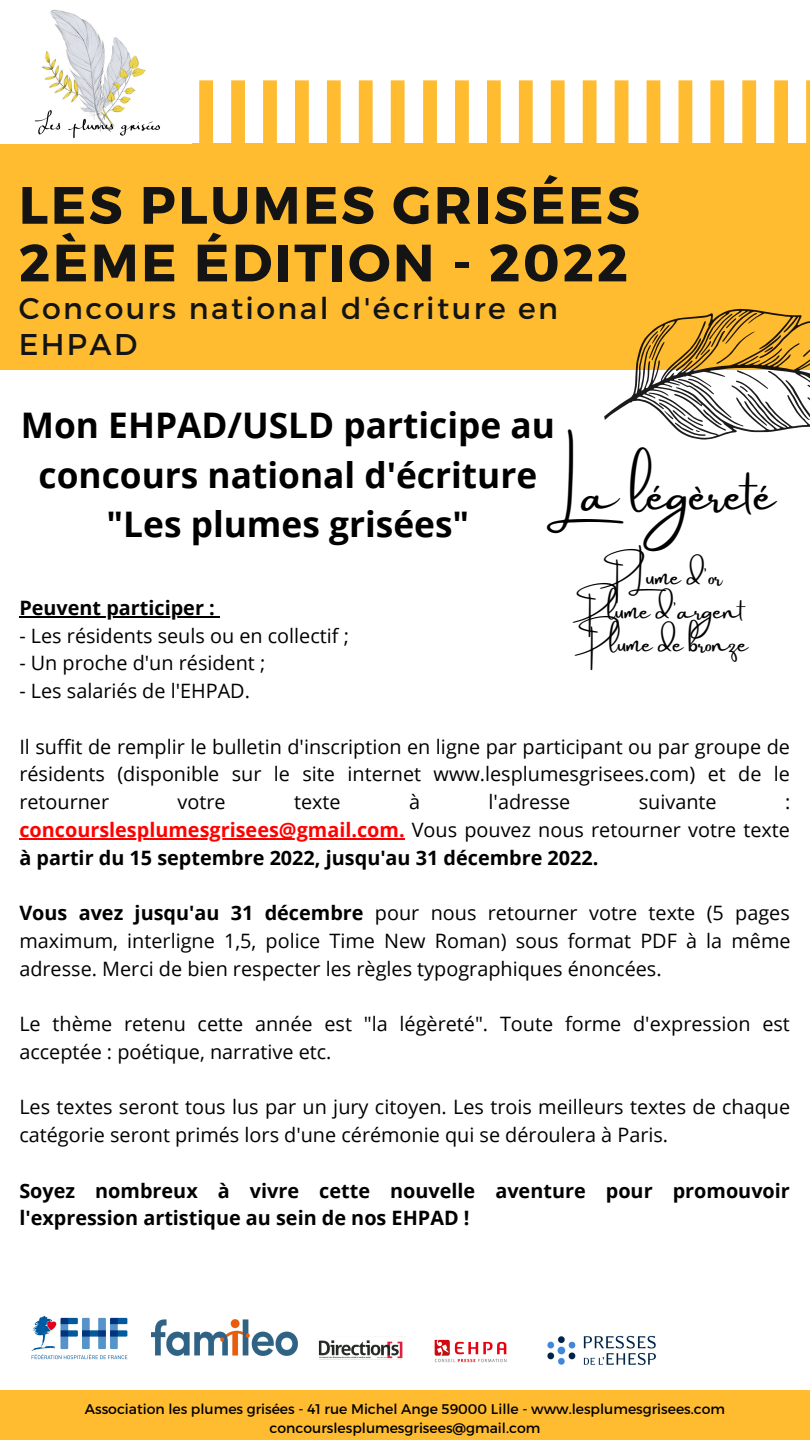
<style>
.page{position:relative;width:810px;height:1440px;background:#fff}
.page>*{position:absolute;margin:0;border:0;box-sizing:border-box;transform-origin:0 0}
.t1{font:700 52.5px/57.6px "Montserrat";letter-spacing:.05em;color:#141414}
.t2{font:49.7px "Amsterdam Two";color:#000}
.t3{font:700 35.3px/49.3px "Open Sans";color:#000;text-align:center}
.t4{font:30px/35.8px "Montserrat";letter-spacing:.08em;color:#141414}
.t5{font:24.3px/33.7px "Amsterdam Two";color:#000;text-align:center}
.t6{font:19.8px/27.8px "Open Sans";color:#000;text-align:justify}
.t7{font:700 19.8px/27.8px "Open Sans";color:#000;text-align:justify}
.t8{font:14px/19.5px "Montserrat";color:#000;text-align:center}
.s1{font-weight:400}
.s2{color:#f00}
.s3{font-weight:700}
</style>
<div class="page">
<svg style="left:199px;top:80px;width:206px;height:63px"></svg>
<svg style="left:423px;top:80px;width:387px;height:63px"></svg>
<div style="left:0;top:144px;width:810px;height:226px;background:#ffbc30"></div>
<svg style="left:604px;top:309px;width:206px;height:131px"></svg>
<div style="left:0;top:1391px;width:810px;height:49px;background:#ffbc30"></div>
<img style="left:34px;top:9px;width:126px;height:130px">
<hr style="left:19px;top:616px;width:196px;height:2px;background:#000">
<hr style="left:19px;top:838px;width:386px;height:2px;background:#f00">
<img style="left:31px;top:1315px;width:97px;height:45px">
<img style="left:318px;top:1336px;width:85px;height:24px">
<img style="left:152px;top:1319px;width:146px;height:36px">
<img style="left:434px;top:1339px;width:73px;height:24px">
<img style="left:547px;top:1335px;width:109px;height:31px">
<h1 class="t1" style="left:19px;top:174px;width:623px">LES PLUMES GRISÉES<br>2ÈME ÉDITION - 2022</h1>
<h3 class="t4" style="left:19px;top:289px;width:541px">Concours national d'écriture en<br>EHPAD</h3>
<h3 class="t3" style="left:21px;top:400px;width:536px">Mon EHPAD/USLD participe au concours national d'écriture "Les plumes grisées"</h3>
<h2 class="t2" style="left:559px;top:467px;width:217px">La légèreté</h2>
<p class="t5" style="left:578px;top:561px;width:171px">PLume d'or<br>Plume d'argent<br>Plume de bronze</p>
<p class="t7" style="left:19px;top:593px;width:197px">Peuvent participer :</p>
<p class="t6" style="left:19px;top:621px;width:331px">- Les résidents seuls ou en collectif ;</p>
<p class="t6" style="left:19px;top:649px;width:247px">- Un proche d'un résident ;</p>
<p class="t6" style="left:19px;top:677px;width:232px">- Les salariés de l'EHPAD.</p>
<p class="t6" style="left:19px;top:732px;width:772px">Il suffit de remplir le bulletin d'inscription en ligne par participant ou par groupe de résidents (disponible sur le site internet www.lesplumesgrisees.com) et de le retourner</p>
<p class="t6" style="left:178px;top:788px;width:50px">votre</p>
<p class="t6" style="left:294px;top:788px;width:48px">texte</p>
<p class="t6" style="left:409px;top:788px;width:13px">à</p>
<p class="t6" style="left:489px;top:788px;width:83px">l'adresse</p>
<p class="t6" style="left:639px;top:788px;width:79px">suivante</p>
<p class="t7" style="left:19px;top:788px;width:773px;text-indent:766px"><span class="s1">: </span><span class="s2">concourslesplumesgrisees@gmail.com.</span> <span class="s1">Vous pouvez nous retourner votre texte </span>à partir du 15 septembre 2022, jusqu'au 31 décembre 2022.</p>
<p class="t6" style="left:19px;top:899px;width:773px"><span class="s3">Vous avez jusqu'au 31 décembre</span> pour nous retourner votre texte (5 pages maximum, interligne 1,5, police Time New Roman) sous format PDF à la même adresse. Merci de bien respecter les règles typographiques énoncées.</p>
<p class="t6" style="left:19px;top:1010px;width:772px">Le thème retenu cette année est "la légèreté". Toute forme d'expression est acceptée : poétique, narrative etc.</p>
<p class="t6" style="left:19px;top:1093px;width:772px">Les textes seront tous lus par un jury citoyen. Les trois meilleurs textes de chaque catégorie seront primés lors d'une cérémonie qui se déroulera à Paris.</p>
<p class="t7" style="left:19px;top:1176px;width:772px">Soyez nombreux à vivre cette nouvelle aventure pour promouvoir l'expression artistique au sein de nos EHPAD !</p>
<p class="t8" style="left:85px;top:1398px;width:642px">Association les plumes grisées - 41 rue Michel Ange 59000 Lille - www.lesplumesgrisees.com concourslesplumesgrisees@gmail.com</p>
</div>
